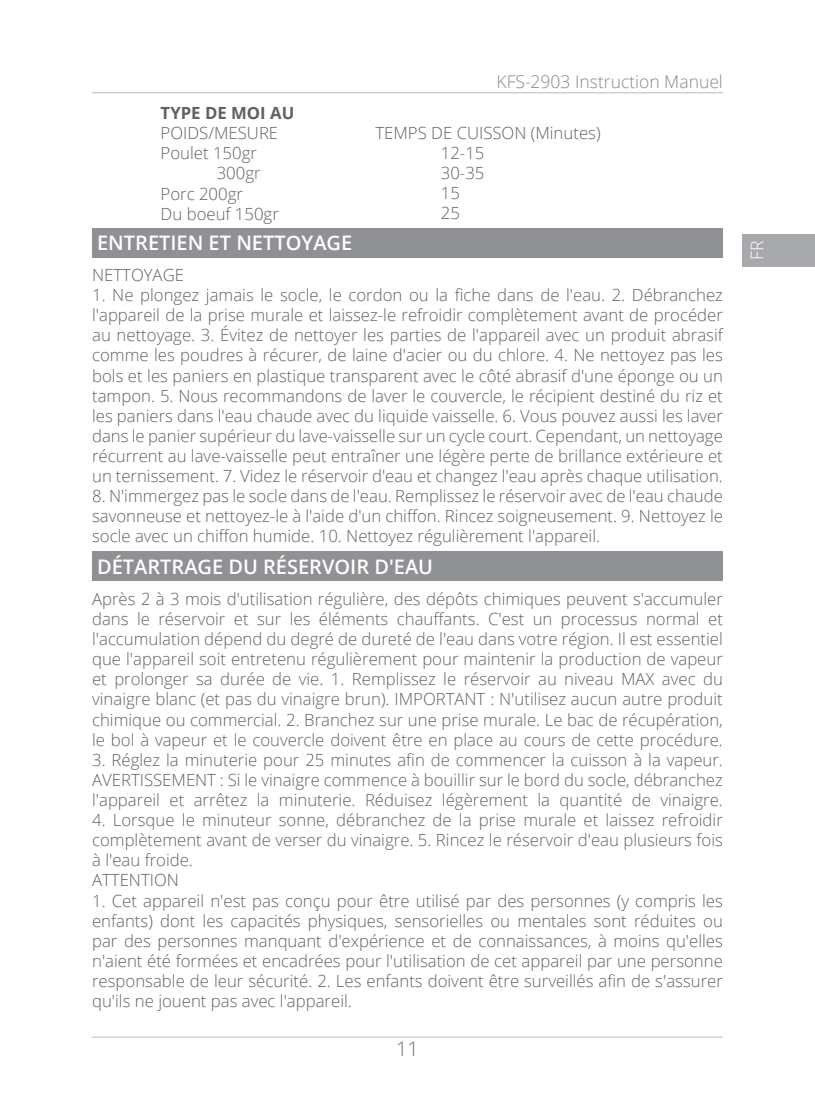
<style>
.page{position:relative;width:815px;height:1120px;background:#fff}
.page>*{position:absolute;margin:0;border:0;box-sizing:border-box;transform-origin:0 0}
.t1{font:600 20px "Open Sans";color:#fff}
.t2{font:300 20px "Open Sans";color:#6c6d70}
.t3{font:300 17.5px "Open Sans";color:#86888b}
.t4{font:300 17.5px "Open Sans";color:#fff}
.t5{font:300 16.75px/20px "Open Sans";color:#616164;text-align:justify}
.t6{font:700 16.75px "Open Sans";color:#616164}
.s1{color:#87898c}
</style>
<div class="page">
<hr style="left:92px;top:1036px;width:631px;height:2px;background:#c7c8ca">
<hr style="left:92px;top:92px;width:631px;height:1px;background:#c7c8ca">
<div style="left:743px;top:234px;width:72px;height:32px;background:#a8a9ad"></div>
<div style="left:92px;top:227px;width:631px;height:30px;background:#8f9194"></div>
<div style="left:92px;top:551px;width:631px;height:30px;background:#8f9194"></div>
<p class="t3" style="left:497px;top:69px;width:228px"><span class="s1">KFS-2903</span> Instruction Manuel</p>
<p class="t6" style="left:161px;top:101px;width:135px">TYPE DE MOI AU</p>
<p class="t5" style="left:161px;top:123px;width:119px">POIDS/MESURE</p>
<p class="t5" style="left:375px;top:123px;width:227px">TEMPS DE CUISSON (Minutes)</p>
<p class="t5" style="left:161px;top:143px;width:98px">Poulet 150gr</p>
<p class="t5" style="left:217px;top:163px;width:45px">300gr</p>
<p class="t5" style="left:161px;top:183px;width:84px">Porc 200gr</p>
<p class="t5" style="left:161px;top:203px;width:120px">Du boeuf 150gr</p>
<p class="t5" style="left:441px;top:143px;width:45px;text-align:left">12-15<br>30-35<br>15<br>25</p>
<p class="t1" style="left:97px;top:229px;width:257px">ENTRETIEN ET NETTOYAGE</p>
<p class="t5" style="left:92px;top:264px;width:93px">NETTOYAGE</p>
<p class="t5" style="left:92px;top:285px;width:632px">1. Ne plongez jamais le socle, le cordon ou la fiche dans de l'eau. 2. Débranchez l'appareil de la prise murale et laissez-le refroidir complètement avant de procéder au nettoyage. 3. Évitez de nettoyer les parties de l'appareil avec un produit abrasif comme les poudres à récurer, de laine d'acier ou du chlore. 4. Ne nettoyez pas les bols et les paniers en plastique transparent avec le côté abrasif d'une éponge ou un tampon. 5. Nous recommandons de laver le couvercle, le récipient destiné du riz et les paniers dans l'eau chaude avec du liquide vaisselle. 6. Vous pouvez aussi les laver dans le panier supérieur du lave-vaisselle sur un cycle court. Cependant, un nettoyage récurrent au lave-vaisselle peut entraîner une légère perte de brillance extérieure et un ternissement. 7. Videz le réservoir d'eau et changez l'eau après chaque utilisation.</p>
<p class="t5" style="left:92px;top:486px;width:632px">8. N'immergez pas le socle dans de l'eau. Remplissez le réservoir avec de l'eau chaude savonneuse et nettoyez-le à l'aide d'un chiffon. Rincez soigneusement. 9. Nettoyez le socle avec un chiffon humide. 10. Nettoyez régulièrement l'appareil.</p>
<p class="t1" style="left:97px;top:552px;width:337px">DÉTARTRAGE DU RÉSERVOIR D'EAU</p>
<p class="t5" style="left:92px;top:588px;width:632px">Après 2 à 3 mois d'utilisation régulière, des dépôts chimiques peuvent s'accumuler dans le réservoir et sur les éléments chauffants. C'est un processus normal et l'accumulation dépend du degré de dureté de l'eau dans votre région. Il est essentiel que l'appareil soit entretenu régulièrement pour maintenir la production de vapeur et prolonger sa durée de vie. 1. Remplissez le réservoir au niveau MAX avec du vinaigre blanc (et pas du vinaigre brun). IMPORTANT : N'utilisez aucun autre produit chimique ou commercial. 2. Branchez sur une prise murale. Le bac de récupération, le bol à vapeur et le couvercle doivent être en place au cours de cette procédure.</p>
<p class="t5" style="left:92px;top:749px;width:632px">3. Réglez la minuterie pour 25 minutes afin de commencer la cuisson à la vapeur.<br>AVERTISSEMENT : Si le vinaigre commence à bouillir sur le bord du socle, débranchez l'appareil et arrêtez la minuterie. Réduisez légèrement la quantité de vinaigre.</p>
<p class="t5" style="left:92px;top:809px;width:632px;text-align:left">4. Lorsque le minuteur sonne, débranchez de la prise murale et laissez refroidir complètement avant de verser du vinaigre. 5. Rincez le réservoir d'eau plusieurs fois à l'eau froide.<br>ATTENTION</p>
<p class="t5" style="left:92px;top:890px;width:632px">1. Cet appareil n'est pas conçu pour être utilisé par des personnes (y compris les enfants) dont les capacités physiques, sensorielles ou mentales sont réduites ou par des personnes manquant d'expérience et de connaissances, à moins qu'elles n'aient été formées et encadrées pour l'utilisation de cet appareil par une personne responsable de leur sécurité. 2. Les enfants doivent être surveillés afin de s'assurer qu'ils ne jouent pas avec l'appareil.</p>
<p class="t2" style="left:396px;top:1035px;width:24px">11</p>
<p class="t4" style="left:745px;top:260px;width:21px;rotate:-90deg">FR</p>
</div>
